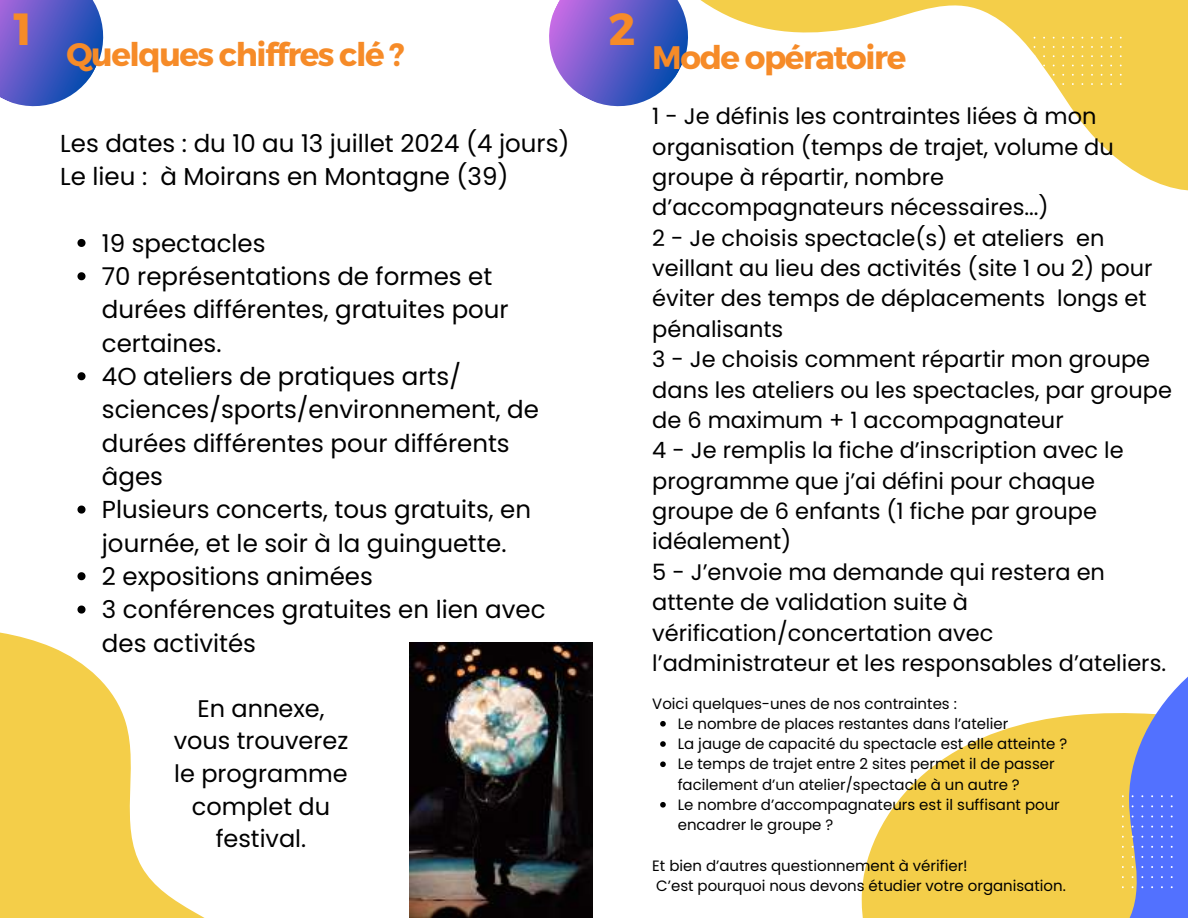
<style>
.page{position:relative;width:1188px;height:918px;background:#fff}
.page>*{position:absolute;margin:0;border:0;box-sizing:border-box;transform-origin:0 0}
.t1{font:700 45px "Montserrat";color:#f68b28}
.t2{font:700 32.55px "Montserrat";letter-spacing:-.045em;color:#f68b28}
.t3{font:24.45px/33.3px "Poppins";color:#000}
.t4{font:24px/32.7px "Poppins";color:#000;text-align:center}
.t5{font:22.5px/30.3px "Poppins";color:#000}
.t6{font:15px/20.2px "Poppins";color:#000}
</style>
<div class="page">
<svg style="left:700px;top:0;width:488px;height:191px"></svg>
<svg style="left:861px;top:739px;width:118px;height:179px;fill:#f4ce49"></svg>
<svg style="left:979px;top:676px;width:209px;height:242px;fill:#f4ce49"></svg>
<svg style="left:1034px;top:37px;width:88px;height:48px;background:#f5d35d"></svg>
<svg style="left:1122px;top:795px;width:51px;height:93px;background:#7989d9"></svg>
<svg style="left:0;top:0;width:104px;height:107px;background:#626bc9"></svg>
<svg style="left:0;top:505px;width:205px;height:413px"></svg>
<svg style="left:549px;top:0;width:139px;height:107px"></svg>
<img style="left:409px;top:643px;width:184px;height:275px">
<svg style="left:77px;top:239px;width:9px;height:8px"></svg>
<svg style="left:77px;top:272px;width:9px;height:8px"></svg>
<svg style="left:77px;top:372px;width:9px;height:8px"></svg>
<svg style="left:77px;top:506px;width:9px;height:8px"></svg>
<svg style="left:77px;top:572px;width:9px;height:8px"></svg>
<svg style="left:77px;top:606px;width:9px;height:8px"></svg>
<svg style="left:660px;top:721px;width:6px;height:6px"></svg>
<svg style="left:660px;top:741px;width:6px;height:6px"></svg>
<svg style="left:660px;top:761px;width:6px;height:6px"></svg>
<svg style="left:660px;top:802px;width:6px;height:6px"></svg>
<h1 class="t1" style="left:14px;top:-1px;width:20px">1</h1>
<h1 class="t1" style="left:608px;top:-1px;width:28px">2</h1>
<h2 class="t2" style="left:66px;top:33px;width:340px">Quelques chiffres clé ?</h2>
<p class="t3" style="left:60px;top:126px;width:511px">Les dates : du 10 au 13 juillet 2024 (4 jours)<br>Le lieu : à Moirans en Montagne (39)</p>
<p class="t3" style="left:102px;top:226px;width:445px">19 spectacles<br>70 représentations de formes et durées différentes, gratuites pour certaines.<br>4O ateliers de pratiques arts/ sciences/sports/environnement, de durées différentes pour différents âges<br>Plusieurs concerts, tous gratuits, en journée, et le soir à la guinguette.<br>2 expositions animées<br>3 conférences gratuites en lien avec des activités</p>
<p class="t4" style="left:174px;top:692px;width:176px">En annexe, vous trouverez le programme complet du festival.</p>
<h2 class="t2" style="left:652px;top:36px;width:255px">Mode opératoire</h2>
<p class="t5" style="left:652px;top:101px;width:521px">1 - Je définis les contraintes liées à mon organisation (temps de trajet, volume du groupe à répartir, nombre d’accompagnateurs nécessaires...)<br>2 - Je choisis spectacle(s) et ateliers en veillant au lieu des activités (site 1 ou 2) pour éviter des temps de déplacements longs et pénalisants<br>3 - Je choisis comment répartir mon groupe dans les ateliers ou les spectacles, par groupe de 6 maximum + 1 accompagnateur<br>4 - Je remplis la fiche d’inscription avec le programme que j’ai défini pour chaque groupe de 6 enfants (1 fiche par groupe idéalement)<br>5 - J’envoie ma demande qui restera en attente de validation suite à vérification/concertation avec l’administrateur et les responsables d’ateliers.</p>
<p class="t6" style="left:678px;top:693px;width:391px;text-indent:-25px">Voici quelques-unes de nos contraintes :<br>Le nombre de places restantes dans l’atelier<br>La jauge de capacité du spectacle est elle atteinte ?<br>Le temps de trajet entre 2 sites permet il de passer facilement d’un atelier/spectacle à un autre ?<br>Le nombre d’accompagnateurs est il suffisant pour encadrer le groupe ?</p>
<p class="t6" style="left:652px;top:855px;width:415px">Et bien d’autres questionnement à vérifier!<br>C’est pourquoi nous devons étudier votre organisation.</p>
</div>
